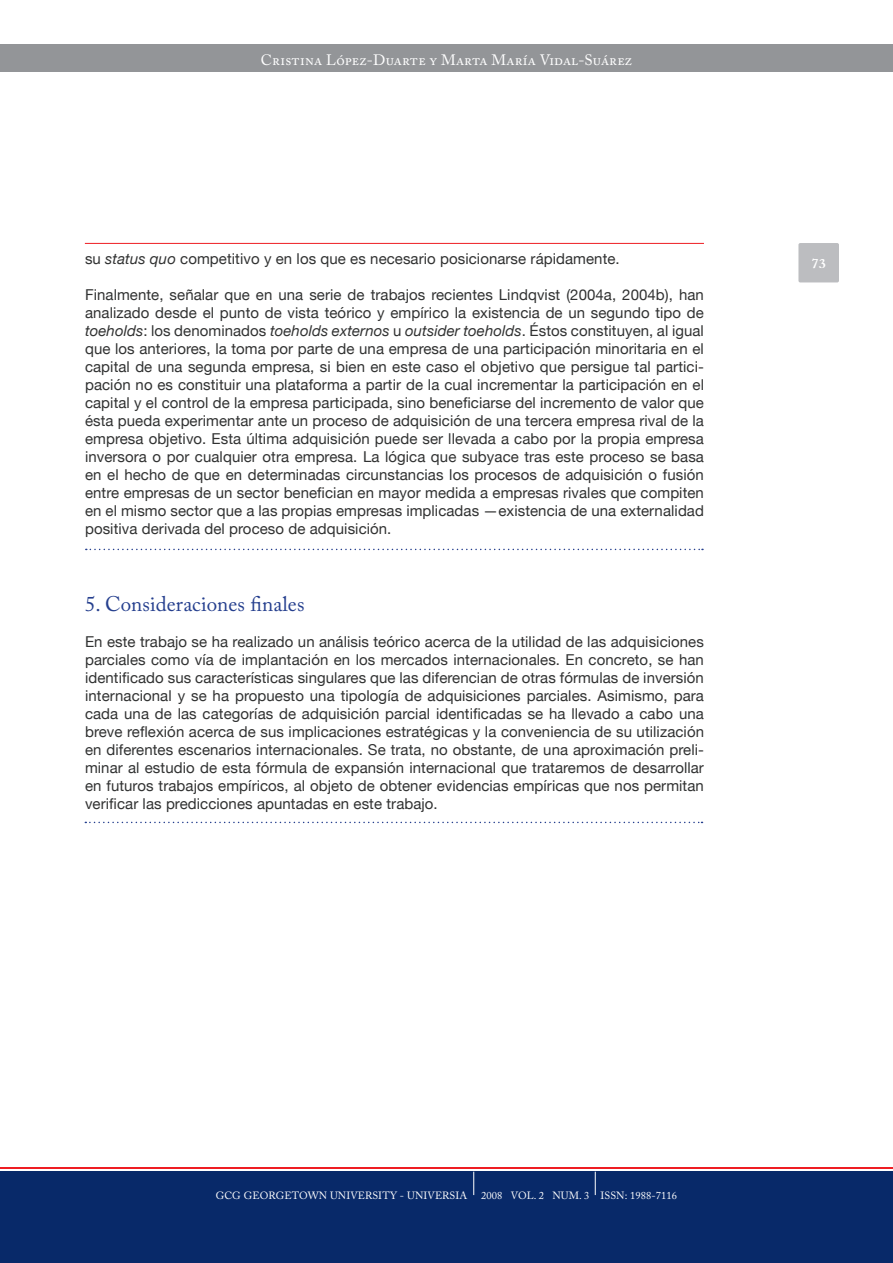
<style>
.page{position:relative;width:893px;height:1263px;background:#fff}
.page>*{position:absolute;margin:0;border:0;box-sizing:border-box;transform-origin:0 0}
.body{font:21px "Adobe Caslon Pro";color:#253f8e}
.body-2{font:15px/18px "Helvetica Neue";letter-spacing:.005em;color:#313232;text-align:justify}
.body-3{font:15px "Adobe Caslon Pro";letter-spacing:.01em;color:#fff}
.t1{font:300 15px "Caslon";color:#fff}
.t2{font:10.5px "Adobe Caslon Pro";letter-spacing:.01em;color:#fff}
.s1{font-style:italic}
</style>
<div class="page">
<div style="left:0;top:1172px;width:893px;height:91px;background:#082969"></div>
<hr style="left:0;top:1167px;width:893px;height:1px;background:#ee1d23">
<div style="left:0;top:44px;width:893px;height:27px;background:#939598"></div>
<hr style="left:85px;top:243px;width:619px;height:1px;background:#ee1d23">
<div style="left:798px;top:243px;width:41px;height:39px;background:#bcbdc0;border-radius:2px"></div>
<svg style="left:473px;top:1172px;width:1px;height:23px"></svg>
<svg style="left:595px;top:1172px;width:1px;height:23px"></svg>
<svg style="left:86px;top:549px;width:617px;height:1px"></svg>
<svg style="left:85px;top:822px;width:617px;height:1px"></svg>
<p class="body-3" style="left:261px;top:51px;width:373px">Cristina López-Duarte y Marta María Vidal-Suárez</p>
<p class="body-2" style="left:85px;top:250px;width:536px">su <span class="s1">status quo</span> competitivo y en los que es necesario posicionarse rápidamente.</p>
<p class="t1" style="left:811px;top:257px;width:16px">73</p>
<p class="body-2" style="left:85px;top:286px;width:620px">Finalmente, señalar que en una serie de trabajos recientes Lindqvist (2004a, 2004b), han analizado desde el punto de vista teórico y empírico la existencia de un segundo tipo de <span class="s1">toeholds</span>: los denominados <span class="s1">toeholds externos</span> u <span class="s1">outsider toeholds</span>. Éstos constituyen, al igual que los anteriores, la toma por parte de una empresa de una participación minoritaria en el capital de una segunda empresa, si bien en este caso el objetivo que persigue tal partici&shy;pación no es constituir una plataforma a partir de la cual incrementar la participación en el capital y el control de la empresa participada, sino beneficiarse del incremento de valor que ésta pueda experimentar ante un proceso de adquisición de una tercera empresa rival de la empresa objetivo. Esta última adquisición puede ser llevada a cabo por la propia empresa inversora o por cualquier otra empresa. La lógica que subyace tras este proceso se basa en el hecho de que en determinadas circunstancias los procesos de adquisición o fusión entre empresas de un sector benefician en mayor medida a empresas rivales que compiten en el mismo sector que a las propias empresas implicadas —existencia de una externalidad positiva derivada del proceso de adquisición.</p>
<p class="body" style="left:85px;top:591px;width:221px">5. Consideraciones finales</p>
<p class="body-2" style="left:85px;top:632px;width:620px">En este trabajo se ha realizado un análisis teórico acerca de la utilidad de las adquisiciones parciales como vía de implantación en los mercados internacionales. En concreto, se han identificado sus características singulares que las diferencian de otras fórmulas de inversión internacional y se ha propuesto una tipología de adquisiciones parciales. Asimismo, para cada una de las categorías de adquisición parcial identificadas se ha llevado a cabo una breve reflexión acerca de sus implicaciones estratégicas y la conveniencia de su utilización en diferentes escenarios internacionales. Se trata, no obstante, de una aproximación preli&shy;minar al estudio de esta fórmula de expansión internacional que trataremos de desarrollar en futuros trabajos empíricos, al objeto de obtener evidencias empíricas que nos permitan verificar las predicciones apuntadas en este trabajo.</p>
<p class="t2" style="left:216px;top:1189px;width:253px">GCG GEORGETOWN UNIVERSITY - UNIVERSIA</p>
<p class="t2" style="left:481px;top:1189px;width:197px">2008 VOL. 2 NUM. 3 ISSN: 1988-7116</p>
</div>
